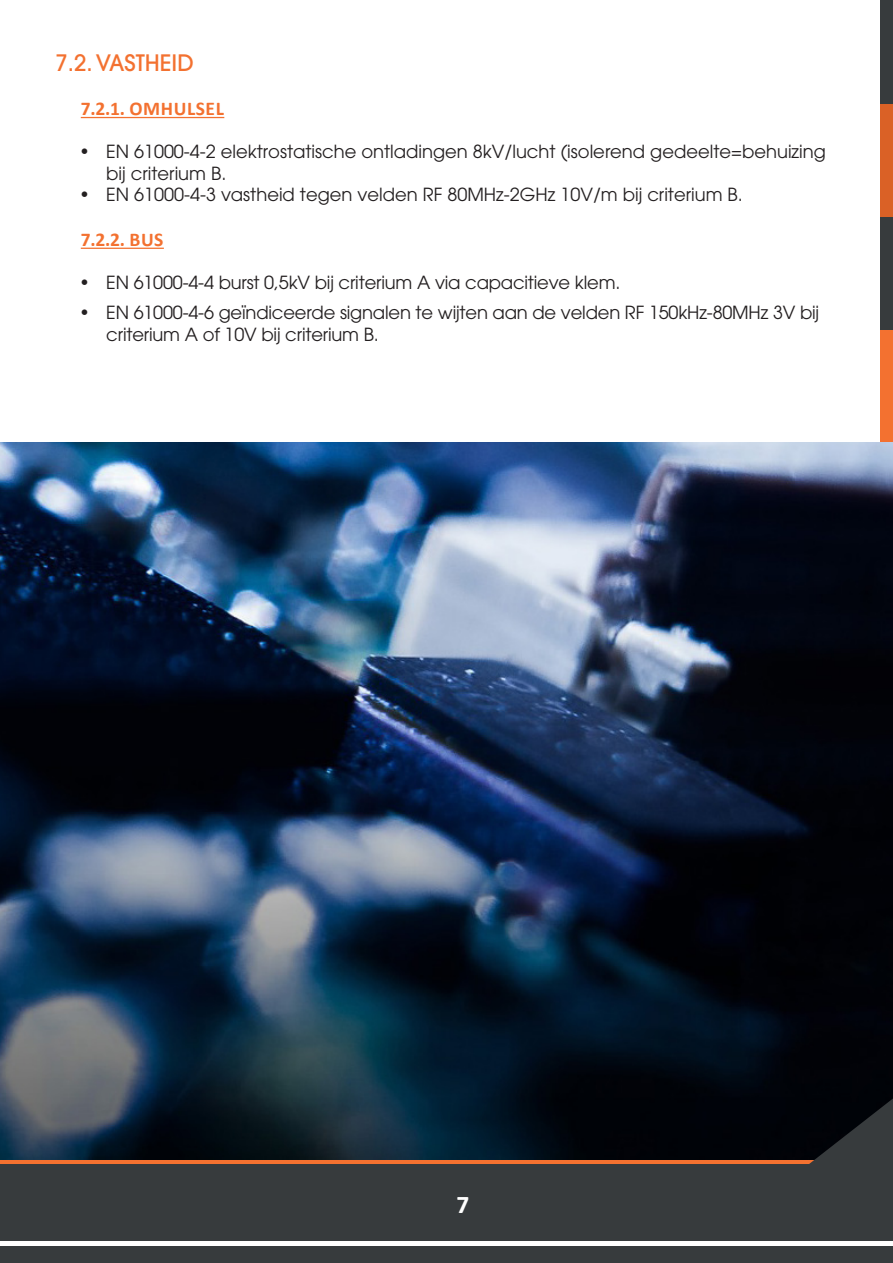
<style>
.page{position:relative;width:893px;height:1263px;background:#fff}
.page>*{position:absolute;margin:0;border:0;box-sizing:border-box;transform-origin:0 0}
.t1{font:700 25.5px "Calibri";color:#fff}
.Titre{font:500 22.5px "ITC Avant Garde Pro";color:#f37130}
.Titre_3{font:700 19.5px "Calibri";letter-spacing:.03em;color:#f37130}
.t2{font:18px/21.6px "ITC Avant Garde Pro";letter-spacing:-.005em;color:#231f20}
</style>
<div class="page">
<div style="left:880px;top:0;width:13px;height:104px;background:#373b3d"></div>
<div style="left:880px;top:104px;width:13px;height:113px;background:#da6126"></div>
<div style="left:880px;top:217px;width:13px;height:113px;background:#373b3d"></div>
<div style="left:880px;top:330px;width:13px;height:113px;background:#f37130"></div>
<div style="left:0;top:1155px;width:893px;height:9px;background:#f37130"></div>
<img style="left:0;top:443px;width:893px;height:717px">
<div style="left:0;top:1164px;width:893px;height:99px;background:#373b3d"></div>
<svg style="left:806px;top:1098px;width:87px;height:144px"></svg>
<hr style="left:0;top:1242px;width:893px;height:4px;background:#fff">
<hr style="left:81px;top:117px;width:143px;height:1px;background:#f37130">
<hr style="left:81px;top:248px;width:83px;height:1px;background:#f37130">
<p class="Titre" style="left:55px;top:48px;width:140px">7.2. VASTHEID</p>
<p class="Titre_3" style="left:81px;top:95px;width:145px">7.2.1. OMHULSEL</p>
<p class="t2" style="left:106px;top:141px;width:721px;text-indent:-27px">• EN 61000-4-2 elektrostatische ontladingen 8kV/lucht (isolerend gedeelte=behuizing bij criterium B.</p>
<p class="t2" style="left:79px;top:184px;width:665px">• EN 61000-4-3 vastheid tegen velden RF 80MHz-2GHz 10V/m bij criterium B.</p>
<p class="Titre_3" style="left:81px;top:226px;width:84px">7.2.2. BUS</p>
<p class="t2" style="left:79px;top:271px;width:543px">• EN 61000-4-4 burst 0,5kV bij criterium A via capacitieve klem.</p>
<p class="t2" style="left:106px;top:301px;width:714px;text-indent:-27px">• EN 61000-4-6 geïndiceerde signalen te wijten aan de velden RF 150kHz-80MHz 3V bij criterium A of 10V bij criterium B.</p>
<p class="t1" style="left:456px;top:1186px;width:14px">7</p>
</div>
